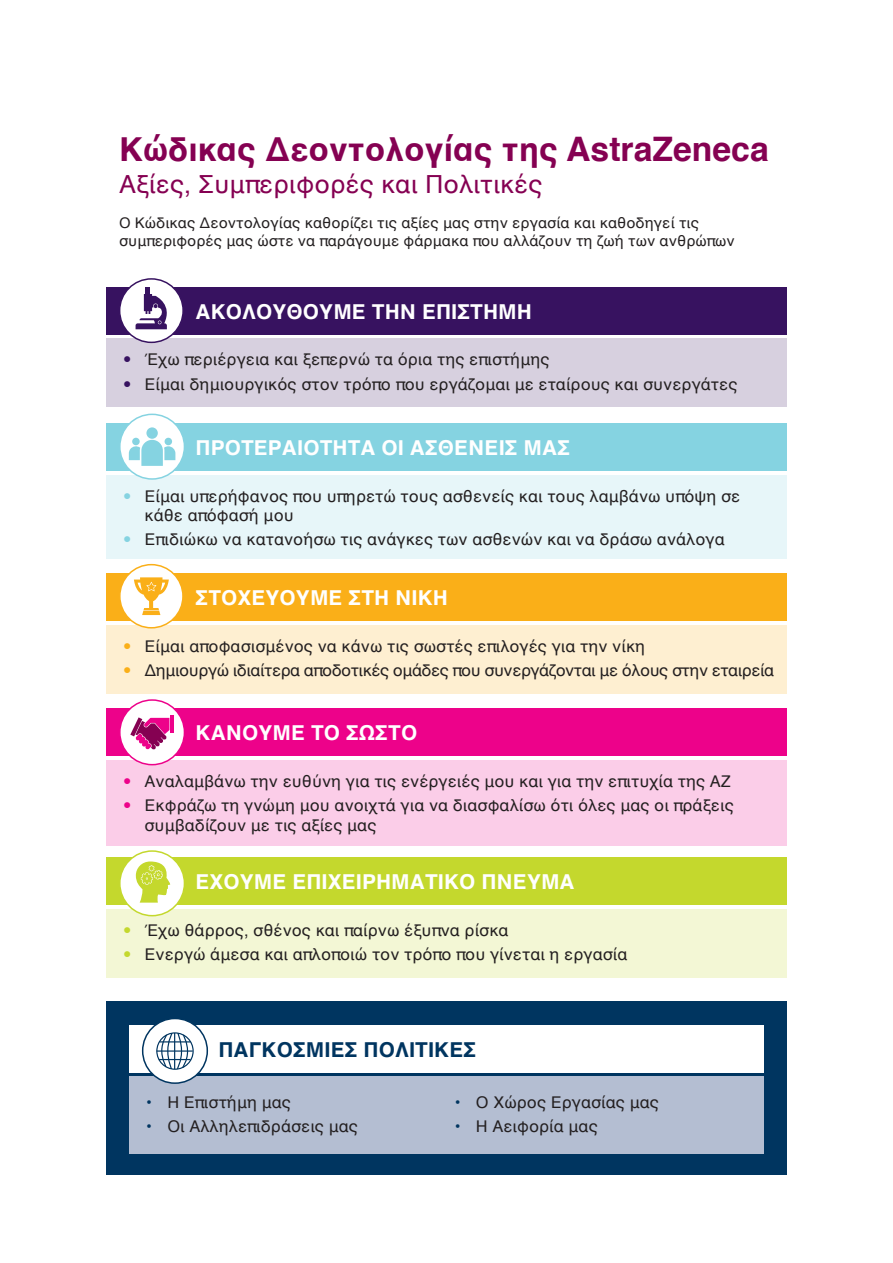
<style>
.page{position:relative;width:893px;height:1263px;background:#fff}
.page>*{position:absolute;margin:0;border:0;box-sizing:border-box;transform-origin:0 0}
.t1{font:700 33.75px "Helvetica";color:#850152}
.t2{font:25.5px "Helvetica";color:#850152}
.t3{font:700 21px "Helvetica";color:#fff}
.t4{font:700 21px "Helvetica";color:#003560}
.t5{font:16.5px/19.8px "Helvetica";color:#231f20}
.t6{font:16.5px "Helvetica";letter-spacing:-.03em;color:#231f20}
.t7{font:15px/18px "Helvetica";color:#231f20}
.s1{font-family:"Helvetica Neue LT Std";color:#371260}
.s2{font-family:"Helvetica Neue LT Std";color:#85d3e1}
.s3{font-family:"Helvetica Neue LT Std";color:#faaf18}
.s4{font-family:"Helvetica Neue LT Std";color:#ed028a}
.s5{font-family:"Helvetica Neue LT Std";color:#c4d82d}
.s6{color:#003560}
</style>
<div class="page">
<div style="left:106px;top:1002px;width:681px;height:173px;background:#003560"></div>
<div style="left:106px;top:339px;width:681px;height:68px;background:#d7d0df"></div>
<div style="left:106px;top:287px;width:681px;height:47px;background:#371260"></div>
<div style="left:120px;top:279px;width:63px;height:63px;background:#fff;border-radius:50%"></div>
<div style="left:119px;top:278px;width:65px;height:65px;border:2px solid #371260;border-radius:50%"></div>
<div style="left:106px;top:475px;width:681px;height:84px;background:#e7f6f9"></div>
<div style="left:106px;top:423px;width:681px;height:47px;background:#85d3e1"></div>
<div style="left:106px;top:625px;width:681px;height:68px;background:#feefd1"></div>
<div style="left:106px;top:574px;width:681px;height:47px;background:#faaf18"></div>
<div style="left:106px;top:760px;width:681px;height:85px;background:#fbcde8"></div>
<div style="left:106px;top:709px;width:681px;height:47px;background:#ed028a"></div>
<div style="left:106px;top:909px;width:681px;height:68px;background:#f3f7d5"></div>
<div style="left:106px;top:858px;width:681px;height:47px;background:#c4d82d"></div>
<svg style="left:136px;top:287px;width:37px;height:42px"></svg>
<div style="left:120px;top:414px;width:64px;height:65px;background:#fff;border-radius:50%"></div>
<div style="left:119px;top:414px;width:66px;height:66px;border:2px solid #85d3e1;border-radius:50%"></div>
<div style="left:165px;top:438px;width:7px;height:7px;background:#85d3e1;border-radius:50%"></div>
<div style="left:132px;top:438px;width:8px;height:7px;background:#85d3e1;border-radius:50%"></div>
<div style="left:146px;top:427px;width:12px;height:12px;background:#85d3e1;border-radius:50%"></div>
<svg style="left:129px;top:440px;width:46px;height:26px"></svg>
<div style="left:120px;top:565px;width:63px;height:63px;background:#fff;border-radius:50%"></div>
<div style="left:119px;top:564px;width:65px;height:64px;border:2px solid #faaf18;border-radius:50%"></div>
<svg style="left:134px;top:577px;width:35px;height:38px"></svg>
<div style="left:120px;top:700px;width:64px;height:65px;background:#fff;border-radius:50%"></div>
<div style="left:119px;top:699px;width:66px;height:66px;border:2px solid #ed028a;border-radius:50%"></div>
<hr style="left:170px;top:716px;width:4px;height:17px;background:#ed028a">
<svg style="left:130px;top:717px;width:39px;height:33px"></svg>
<div style="left:120px;top:851px;width:64px;height:65px;background:#fff;border-radius:50%"></div>
<div style="left:119px;top:850px;width:66px;height:66px;border:2px solid #c4d82d;border-radius:50%"></div>
<svg style="left:136px;top:861px;width:34px;height:42px"></svg>
<div style="left:129px;top:1077px;width:635px;height:77px;background:#b4bed2"></div>
<div style="left:129px;top:1025px;width:635px;height:47px;background:#fff"></div>
<div style="left:143px;top:1018px;width:64px;height:65px;background:#fff;border-radius:50%"></div>
<div style="left:142px;top:1018px;width:66px;height:66px;border:2px solid #003560;border-radius:50%"></div>
<div style="left:156px;top:1032px;width:38px;height:38px;border:1px solid #003560;border-radius:50%"></div>
<hr style="left:160px;top:1041px;width:31px;height:1px;background:#003560">
<hr style="left:159px;top:1059px;width:32px;height:1px;background:#003560">
<hr style="left:157px;top:1050px;width:36px;height:2px;background:#003560">
<svg style="left:161px;top:1032px;width:28px;height:38px"></svg>
<h1 class="t1" style="left:119px;top:122px;width:651px">Κώδικας Δεοντολογίας της AstraZeneca</h1>
<h2 class="t2" style="left:119px;top:164px;width:425px">Αξίες, Συμπεριφορές και Πολιτικές</h2>
<p class="t7" style="left:119px;top:214px;width:617px">Ο Κώδικας Δεοντολογίας καθορίζει τις αξίες μας στην εργασία και καθοδηγεί τις συμπεριφορές μας ώστε να παράγουμε φάρμακα που αλλάζουν τη ζωή των ανθρώπων</p>
<p class="t3" style="left:196px;top:294px;width:338px">ΑΚΟΛΟΥΘΟΥΜΕ ΤΗΝ ΕΠΙΣΤΗΜΗ</p>
<p class="t5" style="left:123px;top:350px;width:428px"><span class="s1">•</span> Έχω περιέργεια και ξεπερνώ τα όρια της επιστήμης</p>
<p class="t5" style="left:123px;top:374px;width:616px"><span class="s1">•</span> Είμαι δημιουργικός στον τρόπο που εργάζομαι με εταίρους και συνεργάτες</p>
<p class="t3" style="left:196px;top:430px;width:376px">ΠΡΟΤΕΡΑΙΟΤΗΤΑ ΟΙ ΑΣΘΕΝΕΙΣ ΜΑΣ</p>
<p class="t5" style="left:145px;top:486px;width:597px;text-indent:-21px"><span class="s2">•</span> Είμαι υπερήφανος που υπηρετώ τους ασθενείς και τους λαμβάνω υπόψη σε κάθε απόφασή μου</p>
<p class="t5" style="left:123px;top:530px;width:603px"><span class="s2">•</span> Επιδιώκω να κατανοήσω τις ανάγκες των ασθενών και να δράσω ανάλογα</p>
<p class="t3" style="left:196px;top:581px;width:254px">ΣΤΟΧΕΥΟΥΜΕ ΣΤΗ ΝΙΚΗ</p>
<p class="t5" style="left:123px;top:637px;width:523px"><span class="s3">•</span> Είμαι αποφασισμένος να κάνω τις σωστές επιλογές για την νίκη</p>
<p class="t6" style="left:123px;top:658px;width:652px"><span class="s3">•</span> Δημιουργώ ιδιαίτερα αποδοτικές ομάδες που συνεργάζονται με όλους στην εταιρεία</p>
<p class="t3" style="left:196px;top:716px;width:223px">ΚΑΝΟΥΜΕ ΤΟ ΣΩΣΤΟ</p>
<p class="t5" style="left:123px;top:772px;width:609px"><span class="s4">•</span> Αναλαμβάνω την ευθύνη για τις ενέργειές μου και για την επιτυχία της ΑΖ</p>
<p class="t5" style="left:145px;top:796px;width:591px;text-indent:-21px"><span class="s4">•</span> Εκφράζω τη γνώμη μου ανοιχτά για να διασφαλίσω ότι όλες μας οι πράξεις συμβαδίζουν με τις αξίες μας</p>
<p class="t3" style="left:196px;top:865px;width:381px">ΕΧΟΥΜΕ ΕΠΙΧΕΙΡΗΜΑΤΙΚΟ ΠΝΕΥΜΑ</p>
<p class="t5" style="left:123px;top:921px;width:387px"><span class="s5">•</span> Έχω θάρρος, σθένος και παίρνω έξυπνα ρίσκα</p>
<p class="t5" style="left:123px;top:945px;width:506px"><span class="s5">•</span> Ενεργώ άμεσα και απλοποιώ τον τρόπο που γίνεται η εργασία</p>
<p class="t4" style="left:218px;top:1032px;width:259px">ΠΑΓΚΟΣΜΙΕΣ ΠΟΛΙΤΙΚΕΣ</p>
<p class="t5" style="left:146px;top:1092px;width:146px"><span class="s6">•</span> Η Επιστήμη μας</p>
<p class="t5" style="left:146px;top:1117px;width:213px"><span class="s6">•</span> Οι Αλληλεπιδράσεις μας</p>
<p class="t5" style="left:455px;top:1092px;width:206px"><span class="s6">•</span> Ο Χώρος Εργασίας μας</p>
<p class="t5" style="left:455px;top:1117px;width:145px"><span class="s6">•</span> Η Αειφορία μας</p>
</div>
